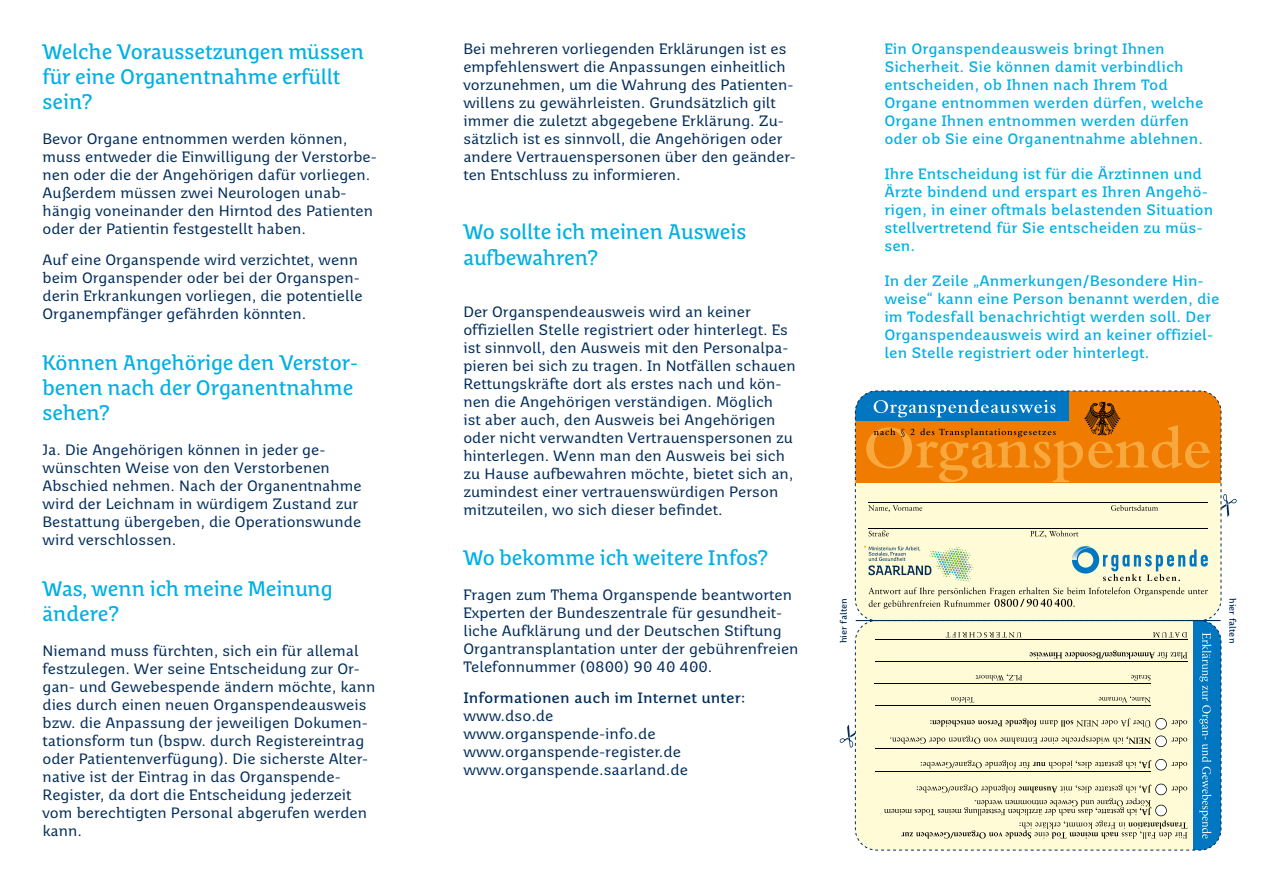
<style>
.page{position:relative;width:1263px;height:893px;background:#fff}
.page>*{position:absolute;margin:0;border:0;box-sizing:border-box;transform-origin:0 0}
.t1{font:21px/25.2px "Saar 1450 Headline";color:#00b0e3}
.t2{font:15px/18px "Saar 1450 Text";color:#002c5a}
.t3{font:700 15px/18px "Saar 1450 Text";color:#00b0e3}
.t4{font:700 15px "Saar 1450 Text";color:#002c5a}
.t5{font:700 9px "Saar 1450 Text";color:#002c5a}
</style>
<div class="page">
<svg style="left:840px;top:390px;width:397px;height:440px;background:#dfc99c"></svg>
<svg style="left:855px;top:620px;width:367px;height:231px;background:#dce1c7"></svg>
<hr style="left:856px;top:620px;width:364px;height:1px;background:#002c5a">
<p class="t1" style="left:43px;top:40px;width:323px">Welche Voraussetzungen müssen für eine Organentnahme erfüllt sein?</p>
<p class="t2" style="left:43px;top:130px;width:336px">Bevor Organe entnommen werden können, muss entweder die Einwilligung der Verstorbe&shy;nen oder die der Angehörigen dafür vorliegen.<br>Außerdem müssen zwei Neurologen unab&shy;hängig voneinander den Hirntod des Patienten oder der Patientin festgestellt haben.</p>
<p class="t2" style="left:43px;top:251px;width:322px">Auf eine Organspende wird verzichtet, wenn beim Organspender oder bei der Organspen&shy;derin Erkrankungen vorliegen, die potentielle Organempfänger gefährden könnten.</p>
<p class="t1" style="left:43px;top:350px;width:317px">Können Angehörige den Verstor&shy;benen nach der Organentnahme sehen?</p>
<p class="t2" style="left:43px;top:441px;width:321px">Ja. Die Angehörigen können in jeder ge&shy;wünschten Weise von den Verstorbenen Abschied nehmen. Nach der Organentnahme wird der Leichnam in würdigem Zustand zur Bestattung übergeben, die Operationswunde wird verschlossen.</p>
<p class="t1" style="left:43px;top:577px;width:292px">Was, wenn ich meine Meinung ändere?</p>
<p class="t2" style="left:43px;top:642px;width:334px">Niemand muss fürchten, sich ein für allemal festzulegen. Wer seine Entscheidung zur Or&shy;gan- und Gewebespende ändern möchte, kann dies durch einen neuen Organspendeausweis bzw. die Anpassung der jeweiligen Dokumen&shy;tationsform tun (bspw. durch Registereintrag oder Patientenverfügung). Die sicherste Alter&shy;native ist der Eintrag in das Organspende-Register, da dort die Entscheidung jederzeit vom berechtigten Personal abgerufen werden kann.</p>
<p class="t2" style="left:463px;top:40px;width:334px">Bei mehreren vorliegenden Erklärungen ist es empfehlenswert die Anpassungen einheitlich vorzunehmen, um die Wahrung des Patienten&shy;willens zu gewährleisten. Grundsätzlich gilt immer die zuletzt abgegebene Erklärung. Zu&shy;sätzlich ist es sinnvoll, die Angehörigen oder andere Vertrauenspersonen über den geänder&shy;ten Entschluss zu informieren.</p>
<p class="t1" style="left:463px;top:220px;width:284px">Wo sollte ich meinen Ausweis aufbewahren?</p>
<p class="t2" style="left:463px;top:302px;width:334px">Der Organspendeausweis wird an keiner offiziellen Stelle registriert oder hinterlegt. Es ist sinnvoll, den Ausweis mit den Personalpa&shy;pieren bei sich zu tragen. In Notfällen schauen Rettungskräfte dort als erstes nach und kön&shy;nen die Angehörigen verständigen. Möglich<br>ist aber auch, den Ausweis bei Angehörigen oder nicht verwandten Vertrauenspersonen zu hinterlegen. Wenn man den Ausweis bei sich zu Hause aufbewahren möchte, bietet sich an, zumindest einer vertrauenswürdigen Person mitzuteilen, wo sich dieser befindet.</p>
<p class="t1" style="left:463px;top:546px;width:306px">Wo bekomme ich weitere Infos?</p>
<p class="t2" style="left:463px;top:586px;width:337px">Fragen zum Thema Organspende beantworten Experten der Bundeszentrale für gesundheit&shy;liche Aufklärung und der Deutschen Stiftung Organtransplantation unter der gebührenfreien Telefonnummer (0800) 90 40 400.</p>
<p class="t4" style="left:463px;top:689px;width:284px">Informationen auch im Internet unter:</p>
<p class="t2" style="left:463px;top:707px;width:226px">www.dso.de www.organspende-info.de www.organspende-register.de www.organspende.saarland.de</p>
<p class="t3" style="left:884px;top:40px;width:321px">Ein Organspendeausweis bringt Ihnen Sicherheit. Sie können damit verbindlich entscheiden, ob Ihnen nach Ihrem Tod Organe entnommen werden dürfen, welche Organe Ihnen entnommen werden dürfen oder ob Sie eine Organentnahme ablehnen.</p>
<p class="t3" style="left:884px;top:165px;width:330px">Ihre Entscheidung ist für die Ärztinnen und Ärzte bindend und erspart es Ihren Angehö&shy;rigen, in einer oftmals belastenden Situation stellvertretend für Sie entscheiden zu müs&shy;sen.</p>
<p class="t3" style="left:884px;top:272px;width:337px">In der Zeile „Anmerkungen/Besondere Hin&shy;weise“ kann eine Person benannt werden, die im Todesfall benachrichtigt werden soll. Der Organspendeausweis wird an keiner offiziel&shy;len Stelle registriert oder hinterlegt.</p>
<p class="t5" style="left:838px;top:643px;width:47px;rotate:-90deg">hier falten</p>
<p class="t5" style="left:1238px;top:598px;width:47px;rotate:90deg">hier falten</p>
</div>
